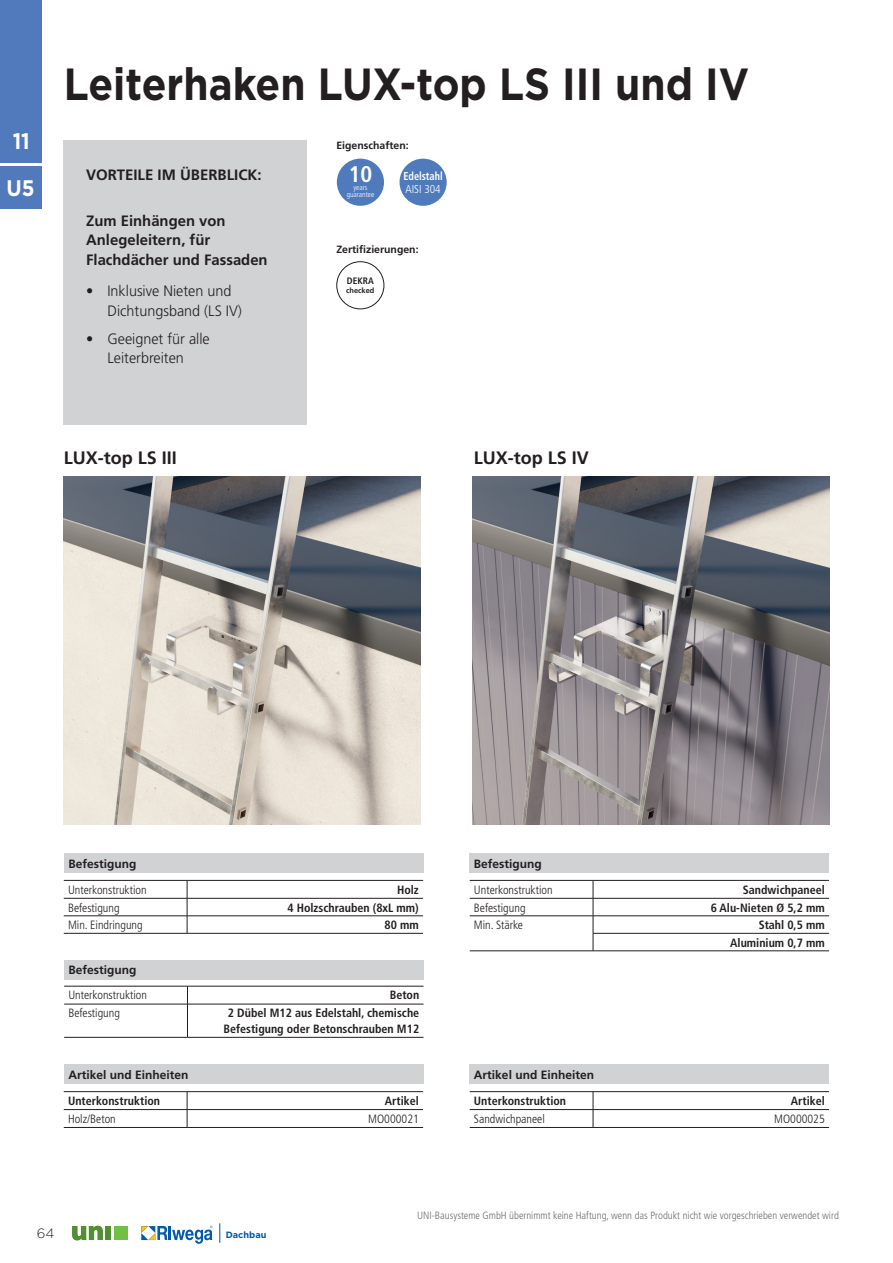
<style>
.page{position:relative;width:893px;height:1263px;background:#fff}
.page>*{position:absolute;margin:0;border:0;box-sizing:border-box;transform-origin:0 0}
.t1{font:700 45px "Gotham";color:#231f20;scale:.9 1}
.t2{font:700 condensed 22.65px "Frutiger";color:#fff}
.t3{font:700 22.5px "Gotham";color:#fff;scale:.9 1}
.t4{font:700 18px "Frutiger";color:#231f20}
.t5{font:700 15px/19.5px "Frutiger";color:#231f20}
.t6{font:300 15px/19.5px "Frutiger";color:#231f20;scale:.96 1}
.t7{font:300 13.5px "Gotham";color:#231f20}
.t8{font:700 condensed 12px/17.5px "Frutiger";color:#231f20;text-align:right}
.t9{font:300 condensed 12px "Frutiger";color:#231f20}
.t10{font:700 12px "Frutiger";color:#231f20}
.t11{font:700 condensed 11.4px "Frutiger";color:#fff;scale:.9 1}
.t12{font:300 condensed 11.4px "Frutiger";color:#fff}
.t13{font:300 condensed 10.5px "Frutiger";color:#6c6d70}
.t14{font:700 10.5px "Frutiger";color:#231f20}
.t15{font:700 condensed 9.3px "Frutiger";color:#231f20}
.t16{font:700 9.15px "Gotham";color:#0157a8}
.t17{font:300 condensed 7.5px/7.5px "Frutiger";color:#fff;text-align:center}
.t18{font:700 7.5px "Frutiger";color:#231f20}
</style>
<div class="page">
<div style="left:0;top:0;width:42px;height:162px;background:#507abc"></div>
<div style="left:0;top:167px;width:42px;height:42px;background:#507abc"></div>
<svg style="left:72px;top:1226px;width:31px;height:14px"></svg>
<div style="left:106px;top:1226px;width:5px;height:14px;background:#509030"></div>
<div style="left:114px;top:1226px;width:14px;height:14px;background:#71bf44"></div>
<svg style="left:141px;top:1225px;width:71px;height:19px"></svg>
<svg style="left:219px;top:1223px;width:1px;height:20px"></svg>
<div style="left:64px;top:140px;width:243px;height:285px;background:#d1d2d4"></div>
<div style="left:337px;top:159px;width:47px;height:47px;background:#4f7bbd;border-radius:50%"></div>
<div style="left:399px;top:159px;width:48px;height:47px;background:#4f7bbd;border-radius:50%"></div>
<div style="left:336px;top:261px;width:48px;height:48px;border:1px solid #231f20;border-radius:50%"></div>
<img style="left:472px;top:476px;width:357px;height:349px">
<img style="left:64px;top:476px;width:357px;height:349px">
<div style="left:64px;top:1065px;width:360px;height:19px;background:#d1d2d4"></div>
<div style="left:470px;top:1065px;width:359px;height:19px;background:#d1d2d4"></div>
<div style="left:64px;top:854px;width:360px;height:19px;background:#d1d2d4"></div>
<div style="left:470px;top:854px;width:359px;height:19px;background:#d1d2d4"></div>
<div style="left:64px;top:960px;width:360px;height:19px;background:#d1d2d4"></div>
<hr style="left:64px;top:1091px;width:123px;height:1px;background:#231f20">
<hr style="left:187px;top:1091px;width:236px;height:1px;background:#231f20">
<hr style="left:64px;top:1109px;width:123px;height:1px;background:#231f20">
<hr style="left:187px;top:1109px;width:236px;height:1px;background:#231f20">
<svg style="left:187px;top:1092px;width:1px;height:35px"></svg>
<hr style="left:64px;top:1127px;width:123px;height:1px;background:#231f20">
<hr style="left:187px;top:1127px;width:236px;height:1px;background:#231f20">
<hr style="left:470px;top:1091px;width:123px;height:1px;background:#231f20">
<hr style="left:593px;top:1091px;width:236px;height:1px;background:#231f20">
<hr style="left:470px;top:1109px;width:123px;height:1px;background:#231f20">
<hr style="left:593px;top:1109px;width:236px;height:1px;background:#231f20">
<svg style="left:593px;top:1092px;width:1px;height:35px"></svg>
<hr style="left:470px;top:1127px;width:123px;height:1px;background:#231f20">
<hr style="left:593px;top:1127px;width:236px;height:1px;background:#231f20">
<hr style="left:64px;top:880px;width:123px;height:1px;background:#231f20">
<hr style="left:187px;top:880px;width:236px;height:1px;background:#231f20">
<hr style="left:64px;top:898px;width:123px;height:1px;background:#231f20">
<hr style="left:187px;top:898px;width:236px;height:1px;background:#231f20">
<hr style="left:64px;top:915px;width:123px;height:1px;background:#231f20">
<hr style="left:187px;top:915px;width:236px;height:1px;background:#231f20">
<svg style="left:187px;top:880px;width:1px;height:53px"></svg>
<hr style="left:64px;top:933px;width:123px;height:1px;background:#231f20">
<hr style="left:187px;top:933px;width:236px;height:1px;background:#231f20">
<hr style="left:470px;top:880px;width:123px;height:1px;background:#231f20">
<hr style="left:593px;top:880px;width:236px;height:1px;background:#231f20">
<hr style="left:470px;top:898px;width:123px;height:1px;background:#231f20">
<hr style="left:593px;top:898px;width:236px;height:1px;background:#231f20">
<hr style="left:470px;top:915px;width:123px;height:1px;background:#231f20">
<hr style="left:593px;top:915px;width:236px;height:1px;background:#231f20">
<svg style="left:593px;top:880px;width:1px;height:70px"></svg>
<hr style="left:593px;top:933px;width:236px;height:1px;background:#231f20">
<hr style="left:470px;top:950px;width:123px;height:1px;background:#231f20">
<hr style="left:593px;top:950px;width:236px;height:1px;background:#231f20">
<hr style="left:64px;top:986px;width:123px;height:1px;background:#231f20">
<hr style="left:187px;top:986px;width:236px;height:1px;background:#231f20">
<svg style="left:187px;top:986px;width:1px;height:18px"></svg>
<hr style="left:64px;top:1004px;width:123px;height:1px;background:#231f20">
<hr style="left:187px;top:1004px;width:236px;height:1px;background:#231f20">
<hr style="left:187px;top:1004px;width:1px;height:33px;background:#231f20">
<hr style="left:64px;top:1037px;width:123px;height:1px;background:#231f20">
<hr style="left:187px;top:1037px;width:236px;height:1px;background:#231f20">
<h3 class="t3" style="left:13px;top:126px;width:20px">11</h3>
<h3 class="t3" style="left:6px;top:173px;width:33px">U5</h3>
<h1 class="t1" style="left:64px;top:54px;width:763px">Leiterhaken LUX-top LS III und IV</h1>
<p class="t5" style="left:86px;top:165px;width:177px">VORTEILE IM ÜBERBLICK:</p>
<p class="t5" style="left:86px;top:211px;width:183px">Zum Einhängen von<br>Anlegeleitern, für<br>Flachdächer und Fassaden</p>
<p class="t6" style="left:107px;top:281px;width:142px;text-indent:-21px">• Inklusive Nieten und<br>Dichtungsband (LS IV)</p>
<p class="t6" style="left:86px;top:329px;width:130px;text-align:center">• Geeignet für alle<br>Leiterbreiten</p>
<p class="t14" style="left:336px;top:140px;width:74px">Eigenschaften:</p>
<h2 class="t2" style="left:349px;top:161px;width:25px">10</h2>
<p class="t17" style="left:347px;top:184px;width:29px">years guarantee</p>
<p class="t11" style="left:403px;top:170px;width:45px">Edelstahl</p>
<p class="t12" style="left:405px;top:182px;width:37px">AISI 304</p>
<p class="t14" style="left:336px;top:243px;width:84px">Zertifizierungen:</p>
<p class="t15" style="left:347px;top:275px;width:28px">DEKRA</p>
<p class="t18" style="left:346px;top:286px;width:30px">checked</p>
<h3 class="t4" style="left:64px;top:447px;width:115px">LUX-top LS III</h3>
<h3 class="t4" style="left:474px;top:447px;width:117px">LUX-top LS IV</h3>
<p class="t10" style="left:68px;top:856px;width:70px">Befestigung</p>
<p class="t10" style="left:474px;top:856px;width:70px">Befestigung</p>
<p class="t9" style="left:68px;top:883px;width:80px">Unterkonstruktion</p>
<p class="t8" style="left:397px;top:881px;width:23px">Holz</p>
<p class="t9" style="left:68px;top:900px;width:53px">Befestigung</p>
<p class="t8" style="left:287px;top:899px;width:133px">4 Holzschrauben (8xL mm)</p>
<p class="t9" style="left:68px;top:918px;width:76px">Min. Eindringung</p>
<p class="t8" style="left:385px;top:916px;width:36px">80 mm</p>
<p class="t10" style="left:68px;top:963px;width:70px">Befestigung</p>
<p class="t9" style="left:68px;top:988px;width:80px">Unterkonstruktion</p>
<p class="t8" style="left:390px;top:986px;width:31px">Beton</p>
<p class="t9" style="left:68px;top:1006px;width:53px">Befestigung</p>
<p class="t8" style="left:223px;top:1005px;width:197px;line-height:15.8px;text-align:center">2 Dübel M12 aus Edelstahl, chemische<br>Befestigung oder Betonschrauben M12</p>
<p class="t9" style="left:474px;top:883px;width:80px">Unterkonstruktion</p>
<p class="t8" style="left:743px;top:881px;width:83px">Sandwichpaneel</p>
<p class="t9" style="left:474px;top:900px;width:53px">Befestigung</p>
<p class="t8" style="left:711px;top:899px;width:115px">6 Alu-Nieten Ø 5,2 mm</p>
<p class="t9" style="left:474px;top:918px;width:51px">Min. Stärke</p>
<p class="t8" style="left:730px;top:916px;width:96px">Stahl 0,5 mm<br>Aluminium 0,7 mm</p>
<p class="t10" style="left:68px;top:1068px;width:122px">Artikel und Einheiten</p>
<p class="t10" style="left:474px;top:1068px;width:122px">Artikel und Einheiten</p>
<p class="t8" style="left:68px;top:1092px;width:94px">Unterkonstruktion</p>
<p class="t8" style="left:385px;top:1092px;width:35px">Artikel</p>
<p class="t9" style="left:68px;top:1112px;width:49px">Holz/Beton</p>
<p class="t9" style="left:368px;top:1112px;width:52px">MO000021</p>
<p class="t8" style="left:474px;top:1092px;width:94px">Unterkonstruktion</p>
<p class="t8" style="left:791px;top:1092px;width:35px">Artikel</p>
<p class="t9" style="left:474px;top:1112px;width:72px">Sandwichpaneel</p>
<p class="t9" style="left:774px;top:1112px;width:52px">MO000025</p>
<p class="t13" style="left:417px;top:1209px;width:423px">UNI-Bausysteme GmbH übernimmt keine Haftung, wenn das Produkt nicht wie vorgeschrieben verwendet wird</p>
<p class="t7" style="left:37px;top:1226px;width:19px">64</p>
<p class="t16" style="left:226px;top:1228px;width:42px">Dachbau</p>
</div>
